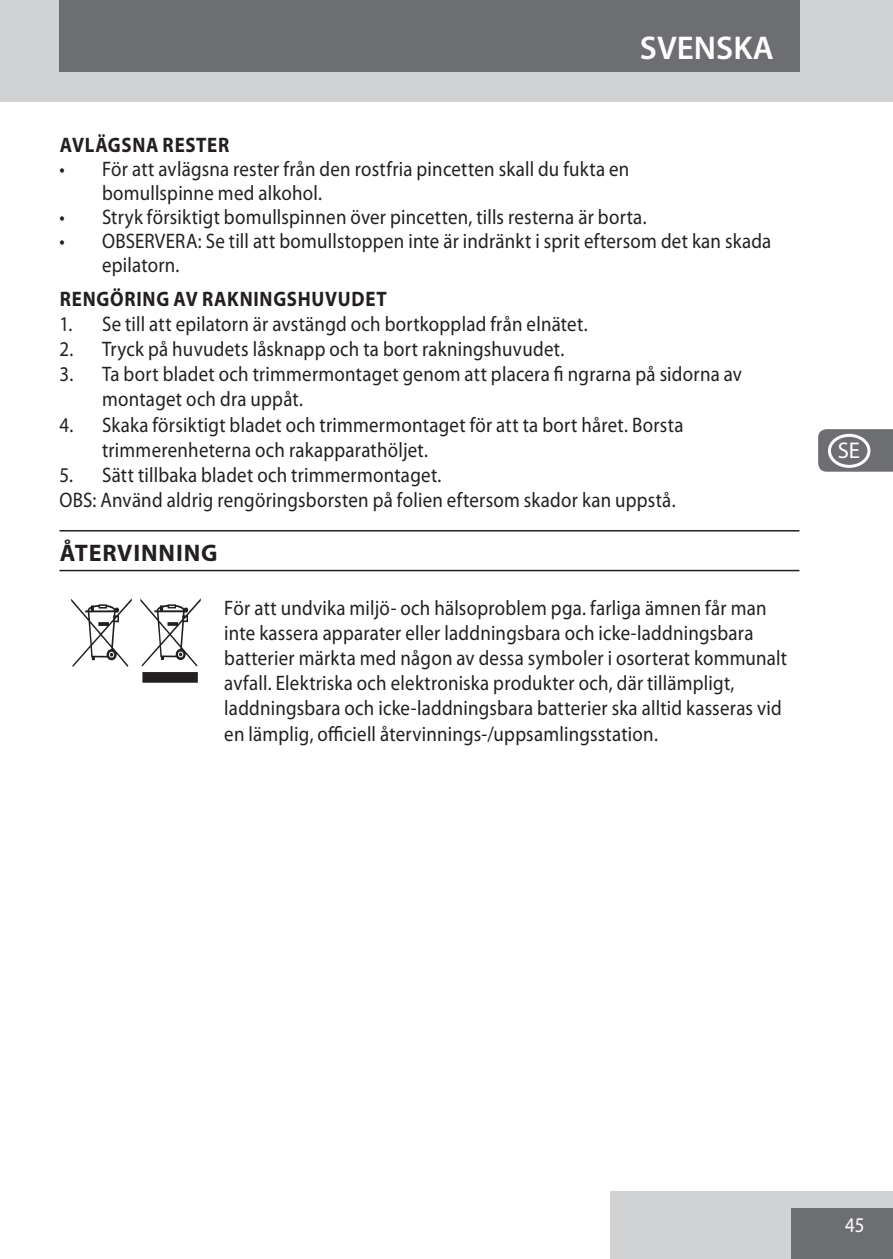
<style>
.page{position:relative;width:893px;height:1259px;background:#fff}
.page>*{position:absolute;margin:0;border:0;box-sizing:border-box;transform-origin:0 0}
.t1{font:120px "Myriad Mine";color:#231f20;scale:.9 1}
.t2{font:600 33px "Myriad Pro";color:#fff}
.t3{font:700 24px "Myriad Pro";letter-spacing:.035em;color:#231f20}
.t4{font:22.8px "Myriad Pro";color:#fff}
.t5{font:21px/25.2px "Myriad Pro";letter-spacing:.015em;color:#231f20;scale:.9 1}
.t6{font:700 21px "Myriad Pro";letter-spacing:.04em;color:#231f20;scale:.9 1}
.t7{font:21px "Myriad Pro";color:#fff;scale:.9 1}
</style>
<div class="page">
<div style="left:611px;top:1191px;width:282px;height:68px;background:#d1d2d4"></div>
<div style="left:791px;top:1208px;width:102px;height:51px;background:#6d6e71"></div>
<div style="left:0;top:0;width:893px;height:102px;background:#d1d2d4"></div>
<div style="left:59px;top:0;width:740px;height:72px;background:#6d6e71"></div>
<svg style="left:818px;top:429px;width:75px;height:43px;background:#76777a"></svg>
<div style="left:828px;top:136px;width:42px;height:34px;border:3px solid #fff;border-radius:50%"></div>
<div style="left:828px;top:179px;width:42px;height:34px;border:3px solid #fff;border-radius:50%"></div>
<div style="left:828px;top:221px;width:42px;height:34px;border:3px solid #fff;border-radius:50%"></div>
<div style="left:828px;top:264px;width:42px;height:34px;border:3px solid #fff;border-radius:50%"></div>
<div style="left:828px;top:306px;width:42px;height:34px;border:3px solid #fff;border-radius:50%"></div>
<div style="left:828px;top:349px;width:42px;height:34px;border:3px solid #fff;border-radius:50%"></div>
<div style="left:828px;top:391px;width:42px;height:34px;border:3px solid #fff;border-radius:50%"></div>
<div style="left:828px;top:434px;width:42px;height:34px;border:3px solid #fff;border-radius:50%"></div>
<div style="left:828px;top:476px;width:42px;height:34px;border:3px solid #fff;border-radius:50%"></div>
<div style="left:828px;top:519px;width:42px;height:34px;border:3px solid #fff;border-radius:50%"></div>
<div style="left:828px;top:561px;width:42px;height:34px;border:3px solid #fff;border-radius:50%"></div>
<div style="left:828px;top:604px;width:42px;height:34px;border:3px solid #fff;border-radius:50%"></div>
<div style="left:828px;top:646px;width:42px;height:34px;border:3px solid #fff;border-radius:50%"></div>
<div style="left:828px;top:689px;width:42px;height:34px;border:3px solid #fff;border-radius:50%"></div>
<div style="left:828px;top:731px;width:42px;height:34px;border:3px solid #fff;border-radius:50%"></div>
<div style="left:828px;top:774px;width:42px;height:34px;border:3px solid #fff;border-radius:50%"></div>
<div style="left:828px;top:816px;width:42px;height:34px;border:3px solid #fff;border-radius:50%"></div>
<div style="left:828px;top:859px;width:42px;height:34px;border:3px solid #fff;border-radius:50%"></div>
<div style="left:828px;top:901px;width:42px;height:34px;border:3px solid #fff;border-radius:50%"></div>
<div style="left:828px;top:944px;width:42px;height:34px;border:3px solid #fff;border-radius:50%"></div>
<div style="left:828px;top:986px;width:42px;height:34px;border:3px solid #fff;border-radius:50%"></div>
<div style="left:828px;top:1029px;width:42px;height:34px;border:3px solid #fff;border-radius:50%"></div>
<div style="left:828px;top:1071px;width:42px;height:35px;border:3px solid #fff;border-radius:50%"></div>
<div style="left:828px;top:1114px;width:42px;height:34px;border:3px solid #fff;border-radius:50%"></div>
<hr style="left:60px;top:530px;width:739px;height:1px;background:#231f20">
<hr style="left:60px;top:570px;width:739px;height:1px;background:#231f20">
<h2 class="t2" style="left:640px;top:31px;width:135px">SVENSKA</h2>
<p class="t6" style="left:60px;top:133px;width:190px">AVLÄGSNA RESTER</p>
<p class="t5" style="left:102px;top:157px;width:587px;line-height:24px;text-indent:-43px">• För att avlägsna rester från den rostfria pincetten skall du fukta en bomullspinne med alkohol.</p>
<p class="t5" style="left:60px;top:205px;width:654px">• Stryk försiktigt bomullspinnen över pincetten, tills resterna är borta.</p>
<p class="t5" style="left:102px;top:229px;width:745px;line-height:24px;text-indent:-43px">• OBSERVERA: Se till att bomullstoppen inte är indränkt i sprit eftersom det kan skada epilatorn.</p>
<p class="t6" style="left:60px;top:287px;width:365px">RENGÖRING AV RAKNINGSHUVUDET</p>
<p class="t5" style="left:60px;top:311px;width:588px">1. Se till att epilatorn är avstängd och bortkopplad från elnätet.</p>
<p class="t5" style="left:60px;top:337px;width:562px">2. Tryck på huvudets låsknapp och ta bort rakningshuvudet.</p>
<p class="t5" style="left:102px;top:362px;width:713px;text-indent:-43px">3. Ta bort bladet och trimmermontaget genom att placera fi ngrarna på sidorna av montaget och dra uppåt.</p>
<p class="t5" style="left:102px;top:412px;width:648px;text-indent:-43px">4. Skaka försiktigt bladet och trimmermontaget för att ta bort håret. Borsta trimmerenheterna och rakapparathöljet.</p>
<p class="t5" style="left:60px;top:463px;width:686px">5. Sätt tillbaka bladet och trimmermontaget.<br>OBS: Använd aldrig rengöringsborsten på folien eftersom skador kan uppstå.</p>
<p class="t3" style="left:60px;top:540px;width:159px">ÅTERVINNING</p>
<h1 class="t1" style="left:71px;top:583px;width:151px">W</h1>
<p class="t5" style="left:224px;top:595px;width:627px">För att undvika miljö- och hälsoproblem pga. farliga ämnen får man inte kassera apparater eller laddningsbara och icke-laddningsbara batterier märkta med någon av dessa symboler i osorterat kommunalt avfall. Elektriska och elektroniska produkter och, där tillämpligt, laddningsbara och icke-laddningsbara batterier ska alltid kasseras vid en lämplig, officiell återvinnings-/uppsamlingsstation.</p>
<p class="t4" style="left:838px;top:439px;width:24px">SE</p>
<p class="t7" style="left:845px;top:1214px;width:23px">45</p>
</div>
